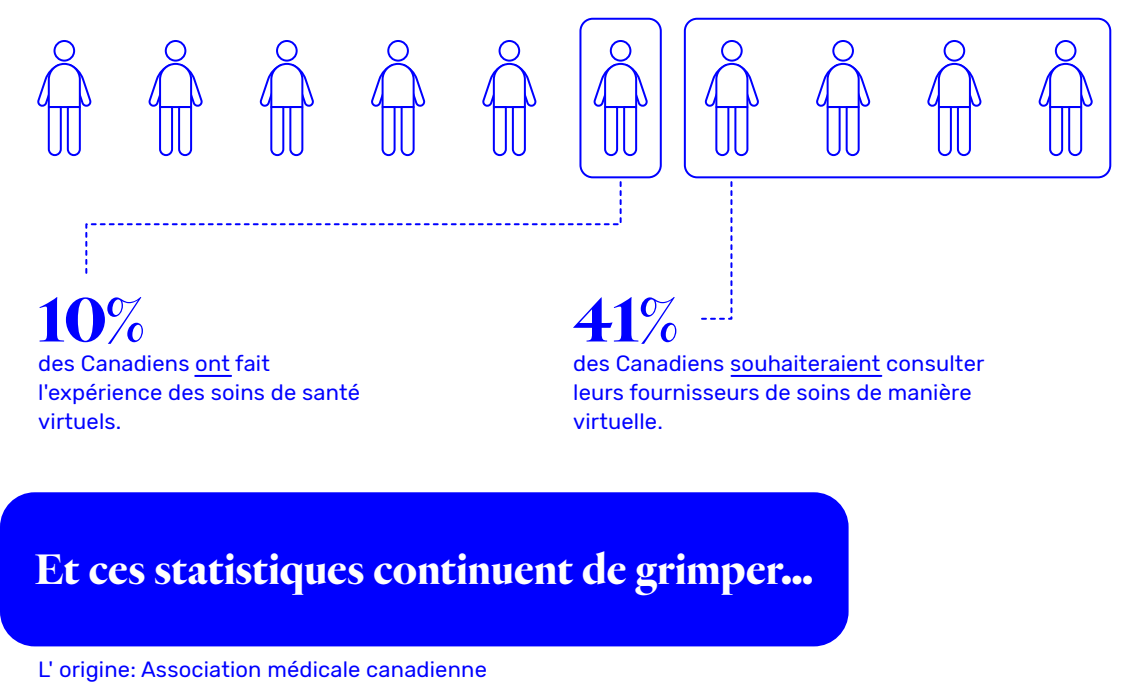
<style>
.page{position:relative;width:1130px;height:694px;background:#fff}
.page>*{position:absolute;margin:0;border:0;box-sizing:border-box;transform-origin:0 0}
.t1{font:700 64.9px "Heldane Display";color:#00f}
.t2{font:700 44px "Heldane Display";letter-spacing:.015em;color:#fff}
.t3{font:22px/29px "Rubik";letter-spacing:.01em;color:#00f}
</style>
<div class="page">
<div style="left:54px;top:40px;width:21px;height:22px;border:2px solid #00f;border-radius:50%"></div>
<svg style="left:37px;top:61px;width:55px;height:96px"></svg>
<div style="left:165px;top:40px;width:21px;height:22px;border:2px solid #00f;border-radius:50%"></div>
<svg style="left:148px;top:61px;width:55px;height:96px"></svg>
<svg style="left:277px;top:41px;width:20px;height:20px"></svg>
<div style="left:276px;top:40px;width:22px;height:22px;border:2px solid #00f;border-radius:50%"></div>
<svg style="left:259px;top:61px;width:55px;height:96px"></svg>
<svg style="left:388px;top:41px;width:20px;height:20px"></svg>
<div style="left:387px;top:40px;width:22px;height:22px;border:2px solid #00f;border-radius:50%"></div>
<svg style="left:371px;top:61px;width:55px;height:96px"></svg>
<div style="left:499px;top:40px;width:21px;height:22px;border:2px solid #00f;border-radius:50%"></div>
<svg style="left:482px;top:61px;width:55px;height:96px"></svg>
<div style="left:610px;top:40px;width:21px;height:22px;border:2px solid #00f;border-radius:50%"></div>
<svg style="left:593px;top:61px;width:55px;height:96px"></svg>
<svg style="left:722px;top:41px;width:20px;height:20px"></svg>
<div style="left:721px;top:40px;width:22px;height:22px;border:2px solid #00f;border-radius:50%"></div>
<svg style="left:704px;top:61px;width:55px;height:96px"></svg>
<svg style="left:833px;top:41px;width:20px;height:20px"></svg>
<div style="left:832px;top:40px;width:22px;height:22px;border:2px solid #00f;border-radius:50%"></div>
<svg style="left:816px;top:61px;width:55px;height:96px"></svg>
<div style="left:944px;top:40px;width:21px;height:22px;border:2px solid #00f;border-radius:50%"></div>
<svg style="left:927px;top:61px;width:55px;height:96px"></svg>
<div style="left:1055px;top:40px;width:21px;height:22px;border:2px solid #00f;border-radius:50%"></div>
<svg style="left:1038px;top:61px;width:55px;height:96px"></svg>
<svg style="left:85px;top:181px;width:537px;height:93px"></svg>
<svg style="left:701px;top:181px;width:32px;height:139px"></svg>
<hr style="left:731px;top:375px;width:150px;height:2px;background:#00f">
<hr style="left:195px;top:375px;width:36px;height:2px;background:#00f">
<div style="left:0;top:492px;width:849px;height:154px;background:#00f;border-radius:35px"></div>
<div style="left:684px;top:18px;width:427px;height:160px;border:2px solid #00f;border-radius:12px"></div>
<div style="left:579px;top:18px;width:83px;height:160px;border:2px solid #00f;border-radius:12px"></div>
<h1 class="t1" style="left:38px;top:280px;width:108px">10%</h1>
<h1 class="t1" style="left:573px;top:280px;width:107px">41%</h1>
<p class="t3" style="left:573px;top:349px;width:413px">des Canadiens souhaiteraient consulter leurs fournisseurs de soins de manière virtuelle.</p>
<p class="t3" style="left:38px;top:349px;width:323px">des Canadiens ont fait l'expérience des soins de santé virtuels.</p>
<h2 class="t2" style="left:35px;top:541px;width:780px">Et ces statistiques continuent de grimper…</h2>
<p class="t3" style="left:38px;top:655px;width:450px">L' origine: Association médicale canadienne</p>
</div>
